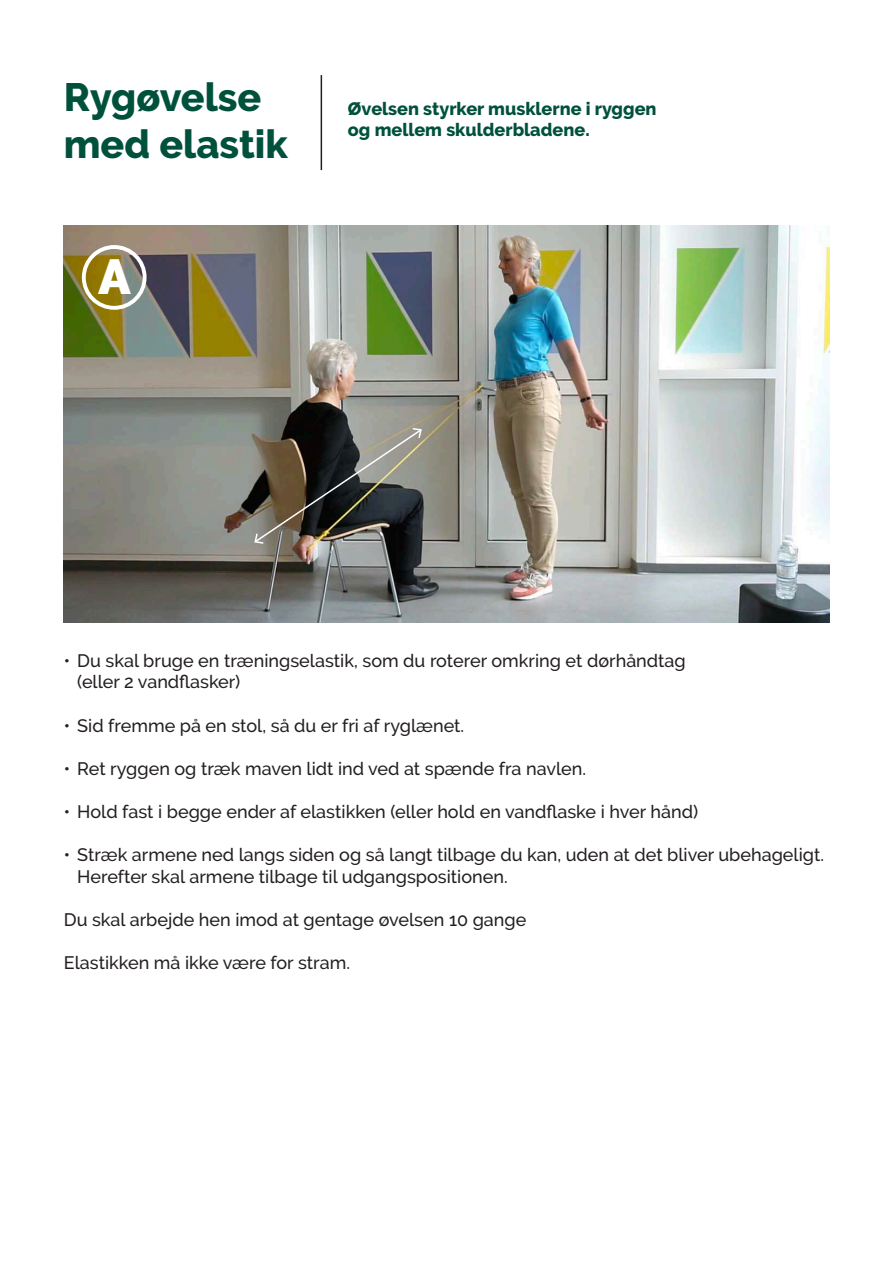
<style>
.page{position:relative;width:893px;height:1263px;background:#fff}
.page>*{position:absolute;margin:0;border:0;box-sizing:border-box;transform-origin:0 0}
.t1{font:900 49.05px "Raleway";color:#fff}
.t2{font:800 39.45px/47.2px "Raleway";color:#00513c}
.t3{font:500 18px/21.6px "Raleway";color:#231f20}
.t4{font:800 18px/21.6px "Raleway";color:#00513c}
</style>
<div class="page">
<hr style="left:321px;top:75px;width:1px;height:95px;background:#231f20">
<img style="left:64px;top:225px;width:765px;height:397px">
<div style="left:82px;top:245px;width:65px;height:65px;border:4px solid #fff;border-radius:50%"></div>
<img style="left:253px;top:427px;width:170px;height:118px">
<h2 class="t2" style="left:64px;top:77px;width:226px">Rygøvelse med elastik</h2>
<h1 class="t1" style="left:98px;top:257px;width:34px">A</h1>
<p class="t4" style="left:348px;top:99px;width:310px">Øvelsen styrker musklerne i ryggen og mellem skulderbladene.</p>
<p class="t3" style="left:77px;top:651px;width:610px;text-indent:-14px">• Du skal bruge en træningselastik, som du roterer omkring et dørhåndtag (eller 2 vandflasker)</p>
<p class="t3" style="left:64px;top:716px;width:402px">• Sid fremme på en stol, så du er fri af ryglænet.</p>
<p class="t3" style="left:64px;top:759px;width:524px">• Ret ryggen og træk maven lidt ind ved at spænde fra navlen.</p>
<p class="t3" style="left:64px;top:801px;width:636px">• Hold fast i begge ender af elastikken (eller hold en vandflaske i hver hånd)</p>
<p class="t3" style="left:77px;top:846px;width:748px;text-indent:-14px">• Stræk armene ned langs siden og så langt tilbage du kan, uden at det bliver ubehageligt.<br>Herefter skal armene tilbage til udgangspositionen.</p>
<p class="t3" style="left:64px;top:911px;width:464px">Du skal arbejde hen imod at gentage øvelsen 10 gange</p>
<p class="t3" style="left:64px;top:954px;width:288px">Elastikken må ikke være for stram.</p>
</div>
